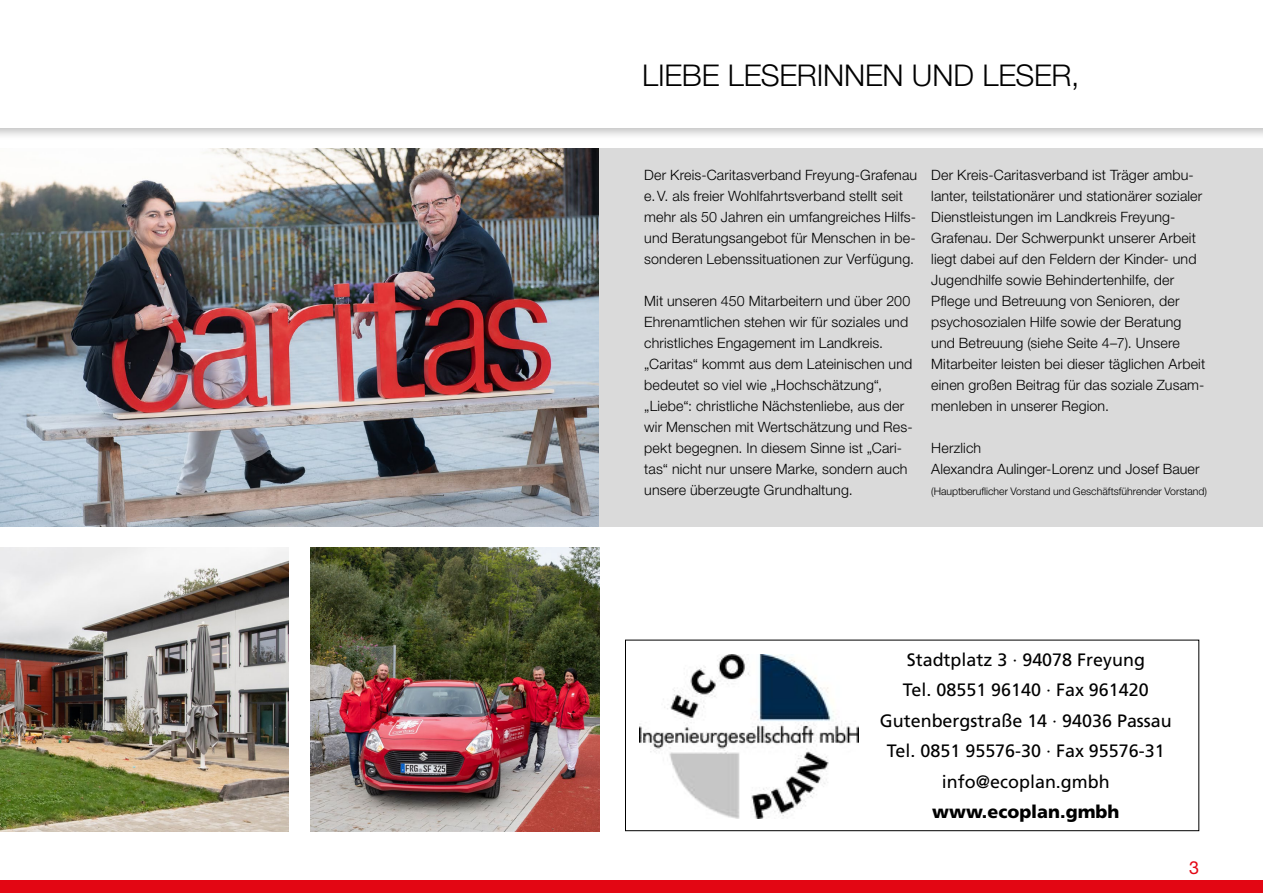
<style>
.page{position:relative;width:1263px;height:893px;background:#fff}
.page>*{position:absolute;margin:0;border:0;box-sizing:border-box;transform-origin:0 0}
.t1{font:700 34.35px "Arial";color:#000}
.t2{font:300 30px "Helvetica Neue LT Std";letter-spacing:-.005em;color:#000}
.t3{font:18px/30.5px "Frutiger LT Std";color:#000;text-align:center}
.t4{font:900 18px "Frutiger LT Std";color:#000}
.t5{font:18px "Helvetica Neue LT Std";color:#e30613}
.t6{font:300 14.25px/21px "Helvetica Neue LT Std";letter-spacing:.01em;color:#000}
.t7{font:300 10.5px "Helvetica Neue LT Std";color:#000}
</style>
<div class="page">
<img style="left:0;top:548px;width:289px;height:283px">
<img style="left:310px;top:548px;width:290px;height:283px">
<img style="left:0;top:149px;width:600px;height:378px">
<div style="left:600px;top:149px;width:663px;height:378px;background:#dadada"></div>
<div style="left:0;top:880px;width:1263px;height:13px;background:#e30613"></div>
<svg style="left:639px;top:654px;width:220px;height:165px"></svg>
<div style="left:625px;top:640px;width:574px;height:191px;border:1px solid #000"></div>
<div style="left:0;top:0;width:1263px;height:141px;background:#000;opacity:.25"></div>
<div style="left:0;top:0;width:1263px;height:128px;background:#fff"></div>
<h2 class="t2" style="left:642px;top:56px;width:439px">LIEBE LESERINNEN UND LESER,</h2>
<p class="t6" style="left:644px;top:164px;width:274px">Der Kreis-Caritasverband Freyung-Grafenau e.V. als freier Wohlfahrtsverband stellt seit mehr als 50 Jahren ein umfangreiches Hilfs&shy;und Beratungsangebot für Menschen in be&shy;sonderen Lebenssituationen zur Verfügung.</p>
<p class="t6" style="left:644px;top:290px;width:270px">Mit unseren 450 Mitarbeitern und über 200<br>Ehrenamtlichen stehen wir für soziales und christliches Engagement im Landkreis. „Caritas“ kommt aus dem Lateinischen und bedeutet so viel wie „Hochschätzung“, „Liebe“: christliche Nächstenliebe, aus der wir Menschen mit Wertschätzung und Res&shy;pekt begegnen. In diesem Sinne ist „Cari&shy;tas“ nicht nur unsere Marke, sondern auch unsere überzeugte Grundhaltung.</p>
<p class="t6" style="left:931px;top:164px;width:275px">Der Kreis-Caritasverband ist Träger ambu&shy;lanter, teilstationärer und stationärer sozialer Dienstleistungen im Landkreis Freyung-Grafenau. Der Schwerpunkt unserer Arbeit liegt dabei auf den Feldern der Kinder- und Jugendhilfe sowie Behindertenhilfe, der Pflege und Betreuung von Senioren, der psychosozialen Hilfe sowie der Beratung und Betreuung (siehe Seite 4–7). Unsere Mitarbeiter leisten bei dieser täglichen Arbeit einen großen Beitrag für das soziale Zusam&shy;menleben in unserer Region.</p>
<p class="t6" style="left:931px;top:437px;width:270px">Herzlich<br>Alexandra Aulinger-Lorenz und Josef Bauer</p>
<p class="t7" style="left:931px;top:485px;width:277px">(Hauptberuflicher Vorstand und Geschäftsführender Vorstand)</p>
<p class="t3" style="left:880px;top:644px;width:293px">Stadtplatz 3 · 94078 Freyung<br>Tel. 08551 96140 · Fax 961420<br>Gutenbergstraße 14 · 94036 Passau<br>Tel. 0851 95576-30 · Fax 95576-31 info@ecoplan.gmbh</p>
<p class="t4" style="left:932px;top:801px;width:189px">www.ecoplan.gmbh</p>
<h1 class="t1" style="left:933px;top:696px;width:332px">Beratung/Planung/B</h1>
<p class="t5" style="left:1189px;top:857px;width:12px">3</p>
</div>
